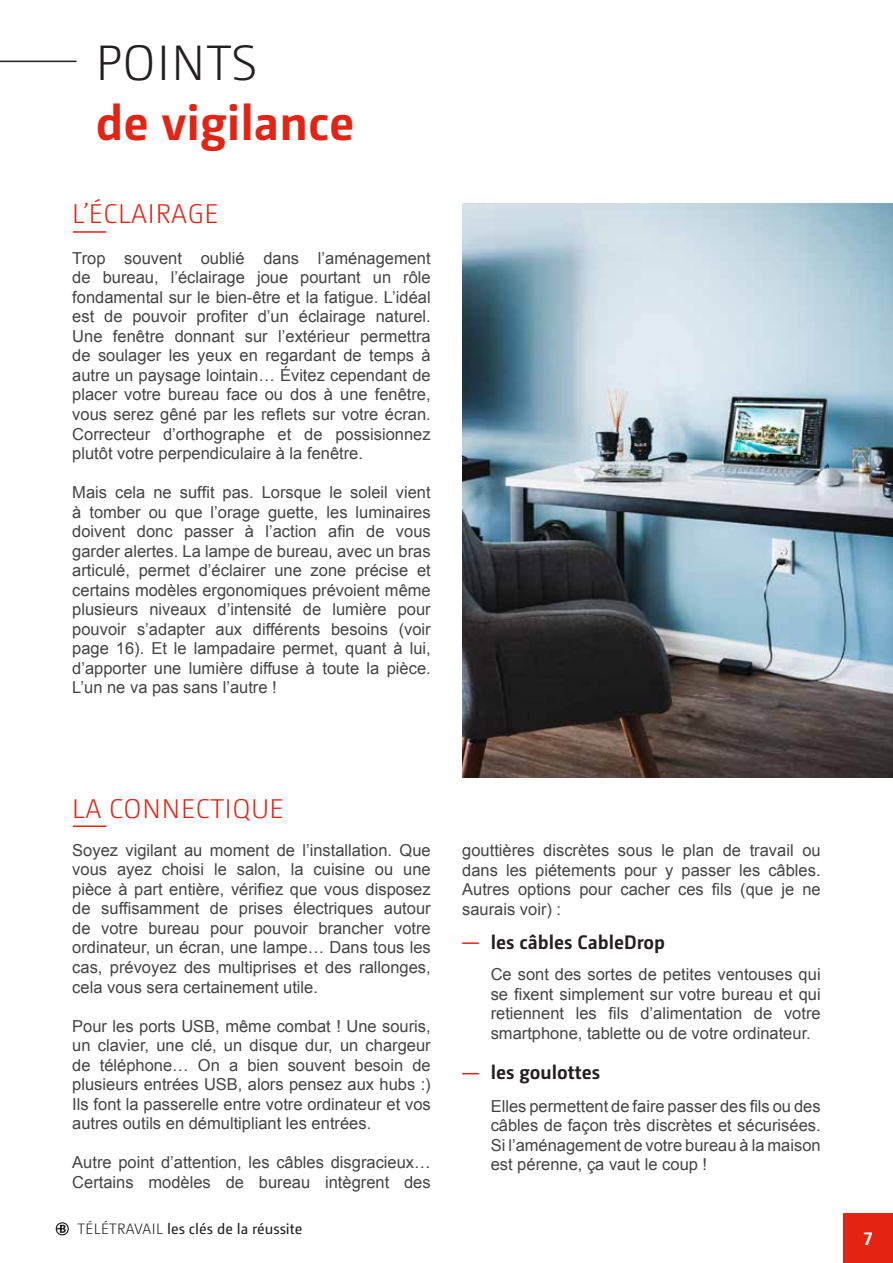
<style>
.page{position:relative;width:893px;height:1263px;background:#fff}
.page>*{position:absolute;margin:0;border:0;box-sizing:border-box;transform-origin:0 0}
.t1{font:700 49.5px "Camingo Dos";color:#e42313}
.t2{font:300 49.5px "Camingo Dos";letter-spacing:.025em;color:#231f20}
.t3{font:300 27px "Camingo Dos";letter-spacing:.025em;color:#e42313}
.t4{font:700 19.5px "Camingo Dos";color:#231f20}
.t5{font:700 18px "Camingo Dos";color:#fff}
.t6{font:16.5px/19.5px "Arial";color:#444;text-align:justify}
.t7{font:15px "Camingo Dos";color:#231f20}
.s1{font-weight:300}
</style>
<div class="page">
<hr style="left:0;top:1213px;width:1px;height:50px;background:#e42313">
<svg style="left:56px;top:1222px;width:13px;height:13px"></svg>
<div style="left:843px;top:1213px;width:50px;height:50px;background:#e42313"></div>
<img style="left:462px;top:203px;width:431px;height:574px">
<hr style="left:0;top:61px;width:77px;height:1px;background:#231f20">
<hr style="left:73px;top:231px;width:33px;height:2px;background:#e42313">
<hr style="left:73px;top:825px;width:33px;height:2px;background:#e42313">
<svg style="left:462px;top:942px;width:17px;height:2px"></svg>
<svg style="left:462px;top:1073px;width:17px;height:1px"></svg>
<h1 class="t2" style="left:96px;top:35px;width:163px">POINTS</h1>
<h1 class="t1" style="left:96px;top:92px;width:260px">de vigilance</h1>
<h2 class="t3" style="left:72px;top:198px;width:148px">L’ÉCLAIRAGE</h2>
<p class="t6" style="left:72px;top:249px;width:360px">Trop souvent oublié dans l’aménagement de bureau, l’éclairage joue pourtant un rôle fondamental sur le bien-être et la fatigue. L’idéal est de pouvoir profiter d’un éclairage naturel.<br>Une fenêtre donnant sur l’extérieur permettra de soulager les yeux en regardant de temps à autre un paysage lointain… Évitez cependant de placer votre bureau face ou dos à une fenêtre, vous serez gêné par les reflets sur votre écran.<br>Correcteur d’orthographe et de possisionnez plutôt votre perpendiculaire à la fenêtre.</p>
<p class="t6" style="left:72px;top:483px;width:360px">Mais cela ne suffit pas. Lorsque le soleil vient à tomber ou que l’orage guette, les luminaires doivent donc passer à l’action afin de vous garder alertes. La lampe de bureau, avec un bras articulé, permet d’éclairer une zone précise et certains modèles ergonomiques prévoient même plusieurs niveaux d’intensité de lumière pour pouvoir s’adapter aux différents besoins (voir page 16). Et le lampadaire permet, quant à lui, d’apporter une lumière diffuse à toute la pièce.<br>L’un ne va pas sans l’autre !</p>
<h2 class="t3" style="left:72px;top:793px;width:213px">LA CONNECTIQUE</h2>
<p class="t6" style="left:72px;top:840px;width:360px">Soyez vigilant au moment de l’installation. Que vous ayez choisi le salon, la cuisine ou une pièce à part entière, vérifiez que vous disposez de suffisamment de prises électriques autour de votre bureau pour pouvoir brancher votre ordinateur, un écran, une lampe… Dans tous les cas, prévoyez des multiprises et des rallonges, cela vous sera certainement utile.</p>
<p class="t6" style="left:72px;top:1016px;width:360px">Pour les ports USB, même combat ! Une souris, un clavier, une clé, un disque dur, un chargeur de téléphone… On a bien souvent besoin de plusieurs entrées USB, alors pensez aux hubs :)<br>Ils font la passerelle entre votre ordinateur et vos autres outils en démultipliant les entrées.</p>
<p class="t6" style="left:72px;top:1153px;width:360px">Autre point d’attention, les câbles disgracieux…<br>Certains modèles de bureau intègrent des</p>
<p class="t7" style="left:78px;top:1220px;width:226px"><span class="s1">TÉLÉTRAVAIL</span> les clés de la réussite</p>
<p class="t6" style="left:462px;top:841px;width:360px">gouttières discrètes sous le plan de travail ou dans les piétements pour y passer les câbles.<br>Autres options pour cacher ces fils (que je ne saurais voir) :</p>
<p class="t4" style="left:491px;top:931px;width:176px">les câbles CableDrop</p>
<p class="t6" style="left:491px;top:965px;width:331px">Ce sont des sortes de petites ventouses qui se fixent simplement sur votre bureau et qui retiennent les fils d’alimentation de votre smartphone, tablette ou de votre ordinateur.</p>
<p class="t4" style="left:491px;top:1060px;width:111px">les goulottes</p>
<p class="t6" style="left:491px;top:1096px;width:331px">Elles permettent de faire passer des fils ou des câbles de façon très discrètes et sécurisées.<br>Si l’aménagement de votre bureau à la maison est pérenne, ça vaut le coup !</p>
<p class="t5" style="left:864px;top:1227px;width:10px">7</p>
</div>
